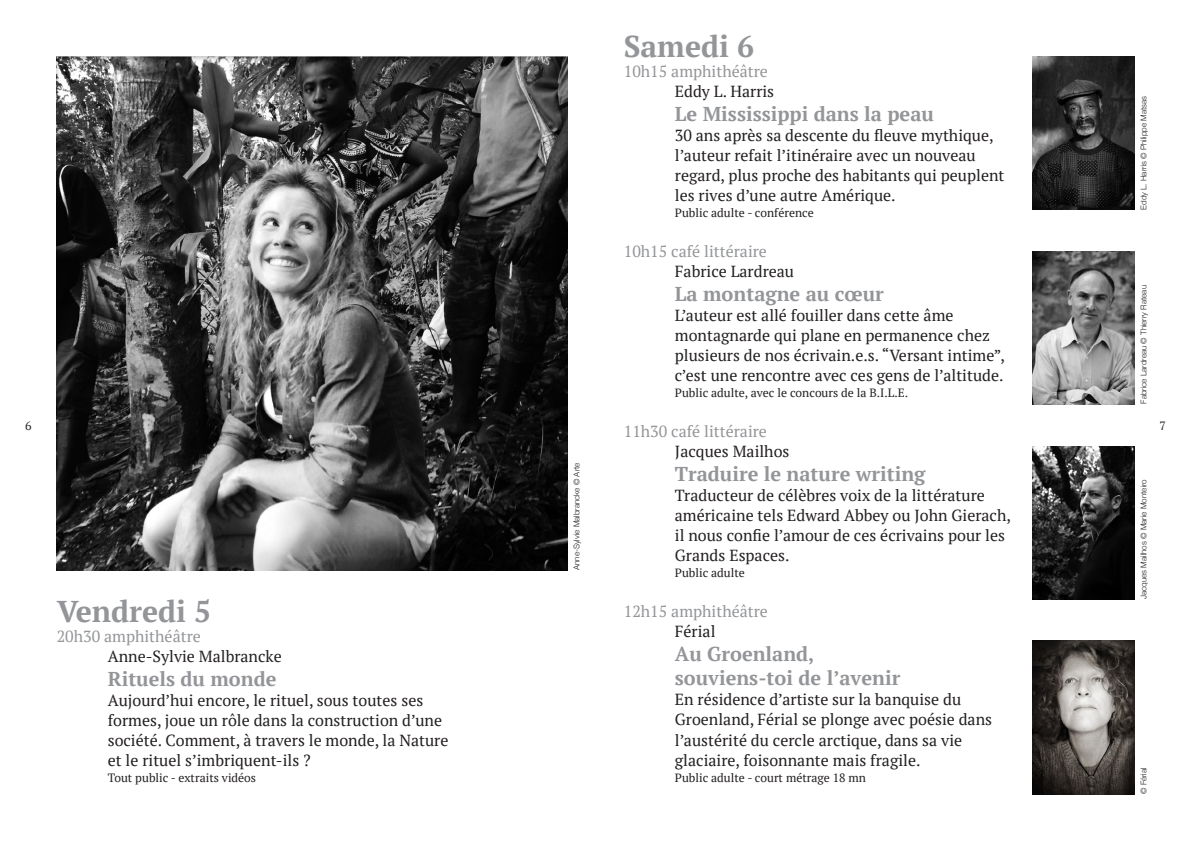
<style>
.page{position:relative;width:1191px;height:851px;background:#fff}
.page>*{position:absolute;margin:0;border:0;box-sizing:border-box;transform-origin:0 0}
.t1{font:700 30px "PT Serif";color:#939598}
.t2{font:700 20px/24px "PT Serif";color:#939598}
.t3{font:16px/20px "PT Serif";color:#231f20}
.t4{font:16px "PT Serif";color:#939598}
.t5{font:12px "PT Serif";color:#231f20}
.t6{font:300 8px "Helvetica Neue";color:#231f20}
</style>
<div class="page">
<img style="left:57px;top:57px;width:510px;height:513px">
<img style="left:1032px;top:57px;width:102px;height:153px">
<img style="left:1032px;top:251px;width:102px;height:153px">
<img style="left:1032px;top:640px;width:102px;height:154px">
<img style="left:1032px;top:446px;width:102px;height:153px">
<p class="t5" style="left:25px;top:418px;width:8px">6</p>
<h1 class="t1" style="left:57px;top:591px;width:156px">Vendredi 5</h1>
<p class="t4" style="left:57px;top:625px;width:146px">20h30 amphithéâtre</p>
<p class="t3" style="left:108px;top:645px;width:176px">Anne-Sylvie Malbrancke</p>
<p class="t2" style="left:108px;top:666px;width:170px">Rituels du monde</p>
<p class="t3" style="left:108px;top:689px;width:342px">Aujourd’hui encore, le rituel, sous toutes ses formes, joue un rôle dans la construction d’une société. Comment, à travers le monde, la Nature et le rituel s’imbriquent-ils ?</p>
<p class="t5" style="left:108px;top:769px;width:150px">Tout public - extraits vidéos</p>
<p class="t6" style="left:570px;top:570px;width:109px;rotate:-90deg">Anne-Sylvie Malbrancke © Arte</p>
<h1 class="t1" style="left:624px;top:27px;width:132px">Samedi 6</h1>
<p class="t4" style="left:624px;top:61px;width:146px">10h15 amphithéâtre</p>
<p class="t3" style="left:675px;top:81px;width:101px">Eddy L. Harris</p>
<p class="t2" style="left:675px;top:102px;width:260px">Le Mississippi dans la peau</p>
<p class="t3" style="left:675px;top:125px;width:331px">30 ans après sa descente du fleuve mythique, l’auteur refait l’itinéraire avec un nouveau regard, plus proche des habitants qui peuplent les rives d’une autre Amérique.</p>
<p class="t5" style="left:675px;top:205px;width:140px">Public adulte - conférence</p>
<p class="t4" style="left:624px;top:241px;width:145px">10h15 café littéraire</p>
<p class="t3" style="left:675px;top:261px;width:121px">Fabrice Lardreau</p>
<p class="t2" style="left:675px;top:282px;width:210px">La montagne au cœur</p>
<p class="t3" style="left:675px;top:305px;width:331px">L’auteur est allé fouiller dans cette âme montagnarde qui plane en permanence chez plusieurs de nos écrivain.e.s. “Versant intime”, c’est une rencontre avec ces gens de l’altitude.</p>
<p class="t5" style="left:675px;top:385px;width:235px">Public adulte, avec le concours de la B.I.L.E.</p>
<p class="t4" style="left:624px;top:421px;width:145px">11h30 café littéraire</p>
<p class="t3" style="left:675px;top:441px;width:116px">Jacques Mailhos</p>
<p class="t2" style="left:675px;top:462px;width:252px">Traduire le nature writing</p>
<p class="t3" style="left:675px;top:485px;width:338px">Traducteur de célèbres voix de la littérature américaine tels Edward Abbey ou John Gierach, il nous confie l’amour de ces écrivains pour les Grands Espaces.</p>
<p class="t5" style="left:675px;top:565px;width:72px">Public adulte</p>
<p class="t4" style="left:624px;top:601px;width:146px">12h15 amphithéâtre</p>
<p class="t3" style="left:675px;top:621px;width:42px">Férial</p>
<p class="t2" style="left:675px;top:642px;width:227px">Au Groenland, souviens-toi de l’avenir</p>
<p class="t3" style="left:675px;top:689px;width:319px">En résidence d’artiste sur la banquise du Groenland, Férial se plonge avec poésie dans l’austérité du cercle arctique, dans sa vie glaciaire, foisonnante mais fragile.</p>
<p class="t5" style="left:675px;top:769px;width:193px">Public adulte - court métrage 18 mn</p>
<p class="t6" style="left:1137px;top:210px;width:115px;rotate:-90deg">Eddy L. Harris © Philippe Matsas</p>
<p class="t6" style="left:1137px;top:404px;width:120px;rotate:-90deg">Fabrice Lardreau © Thierry Rateau</p>
<p class="t5" style="left:1159px;top:418px;width:8px">7</p>
<p class="t6" style="left:1137px;top:599px;width:121px;rotate:-90deg">Jacques Mailhos © Marie Monteiro</p>
<p class="t6" style="left:1137px;top:794px;width:28px;rotate:-90deg">© Férial</p>
</div>
